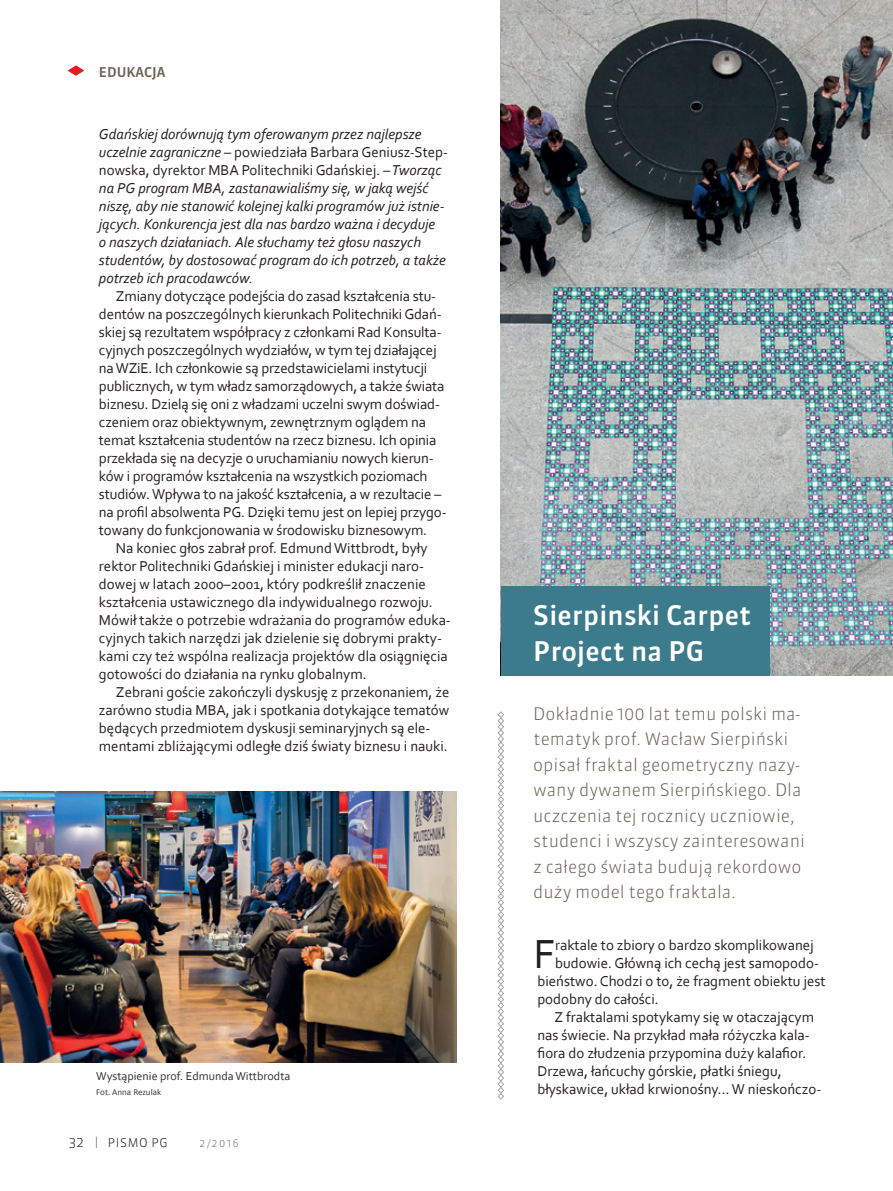
<style>
.page{position:relative;width:893px;height:1191px;background:#fff}
.page>*{position:absolute;margin:0;border:0;box-sizing:border-box;transform-origin:0 0}
.t1{font:42.6px "Corbel";color:#231f20}
.t2{font:500 27px/36px "Sanuk Pro";letter-spacing:.01em;color:#fff}
.t3{font:300 17.25px/25.5px "Sanuk Pro";color:#6a6558}
.t4{font:15px/18px "Corbel";color:#231f20}
.t5{font:italic 15px/18px "Corbel";color:#231f20}
.t6{font:500 13.5px "Sanuk Pro";color:#6a6558}
.t7{font:300 13.5px "Sanuk Pro";color:#231f20}
.t8{font:12px "Corbel";color:#312f30}
.t9{font:300 12px "Sanuk Pro";letter-spacing:.05em;color:#231f20}
.t10{font:300 10.5px "Sanuk Pro";color:#6c6d70}
.t11{font:9px "Calibri";color:#3e3e3f}
.s1{font-style:normal}
</style>
<div class="page">
<svg style="left:96px;top:1136px;width:1px;height:12px"></svg>
<svg style="left:68px;top:65px;width:16px;height:11px"></svg>
<img style="left:501px;top:0;width:392px;height:675px">
<svg style="left:497px;top:711px;width:7px;height:389px"></svg>
<div style="left:501px;top:586px;width:269px;height:89px;background:#3b7b8b"></div>
<img style="left:0;top:791px;width:457px;height:271px">
<p class="t6" style="left:99px;top:63px;width:68px">EDUKACJA</p>
<p class="t5" style="left:99px;top:124px;width:351px">Gdańskiej dorównują tym oferowanym przez najlepsze uczelnie zagraniczne <span class="s1">– powiedziała Barbara Geniusz-Step&shy;nowska, dyrektor MBA Politechniki Gdańskiej. –</span> Tworząc na PG program MBA, zastanawialiśmy się, w jaką wejść niszę, aby nie stanowić kolejnej kalki programów już istnie&shy;jących. Konkurencja jest dla nas bardzo ważna i decyduje<br>o naszych działaniach. Ale słuchamy też głosu naszych studentów, by dostosować program do ich potrzeb, a także potrzeb ich pracodawców.</p>
<p class="t4" style="left:99px;top:286px;width:349px;text-indent:17px">Zmiany dotyczące podejścia do zasad kształcenia stu&shy;dentów na poszczególnych kierunkach Politechniki Gdań&shy;skiej są rezultatem współpracy z członkami Rad Konsulta&shy;cyjnych poszczególnych wydziałów, w tym tej działającej na WZiE. Ich członkowie są przedstawicielami instytucji publicznych, w tym władz samorządowych, a także świata biznesu. Dzielą się oni z władzami uczelni swym doświad&shy;czeniem oraz obiektywnym, zewnętrznym oglądem na temat kształcenia studentów na rzecz biznesu. Ich opinia przekłada się na decyzje o uruchamianiu nowych kierun&shy;ków i programów kształcenia na wszystkich poziomach studiów. Wpływa to na jakość kształcenia, a w rezultacie – na profil absolwenta PG. Dzięki temu jest on lepiej przygo&shy;towany do funkcjonowania w środowisku biznesowym.</p>
<p class="t4" style="left:99px;top:538px;width:353px;text-indent:17px">Na koniec głos zabrał prof. Edmund Wittbrodt, były rektor Politechniki Gdańskiej i minister edukacji naro&shy;dowej w latach 2000–2001, który podkreślił znaczenie kształcenia ustawicznego dla indywidualnego rozwoju.<br>Mówił także o potrzebie wdrażania do programów eduka&shy;cyjnych takich narzędzi jak dzielenie się dobrymi prakty&shy;kami czy też wspólna realizacja projektów dla osiągnięcia gotowości do działania na rynku globalnym.</p>
<p class="t4" style="left:99px;top:682px;width:352px;text-indent:17px">Zebrani goście zakończyli dyskusję z przekonaniem, że zarówno studia MBA, jak i spotkania dotykające tematów będących przedmiotem dyskusji seminaryjnych są ele&shy;mentami zbliżającymi odległe dziś światy biznesu i nauki.</p>
<p class="t8" style="left:96px;top:1068px;width:196px">Wystąpienie prof. Edmunda Wittbrodta</p>
<p class="t11" style="left:96px;top:1086px;width:66px">Fot. Anna Rezulak</p>
<p class="t7" style="left:69px;top:1133px;width:16px">32</p>
<p class="t9" style="left:108px;top:1134px;width:61px">PISMO PG</p>
<p class="t10" style="left:200px;top:1135px;width:40px">2/2016</p>
<h2 class="t2" style="left:533px;top:597px;width:220px">Sierpinski Carpet<br>Project na PG</h2>
<p class="t3" style="left:533px;top:700px;width:273px">Dokładnie 100 lat temu polski ma&shy;tematyk prof. Wacław Sierpiński opisał fraktal geometryczny nazy&shy;wany dywanem Sierpińskiego. Dla uczczenia tej rocznicy uczniowie, studenci i wszyscy zainteresowani z całego świata budują rekordowo duży model tego fraktala.</p>
<h1 class="t1" style="left:534px;top:927px;width:23px">F</h1>
<p class="t4" style="left:555px;top:936px;width:260px">raktale to zbiory o bardzo skomplikowanej</p>
<p class="t4" style="left:555px;top:954px;width:265px">budowie. Główną ich cechą jest samopodo-</p>
<p class="t4" style="left:537px;top:972px;width:290px">bieństwo. Chodzi o to, że fragment obiektu jest</p>
<p class="t4" style="left:537px;top:990px;width:123px">podobny do całości.</p>
<p class="t4" style="left:554px;top:1008px;width:261px">Z fraktalami spotykamy się w otaczającym</p>
<p class="t4" style="left:537px;top:1026px;width:274px">nas świecie. Na przykład mała różyczka kala-</p>
<p class="t4" style="left:537px;top:1044px;width:270px">fiora do złudzenia przypomina duży kalafior.</p>
<p class="t4" style="left:537px;top:1062px;width:246px">Drzewa, łańcuchy górskie, płatki śniegu,</p>
<p class="t4" style="left:537px;top:1080px;width:285px">błyskawice, układ krwionośny… W nieskończo-</p>
</div>
